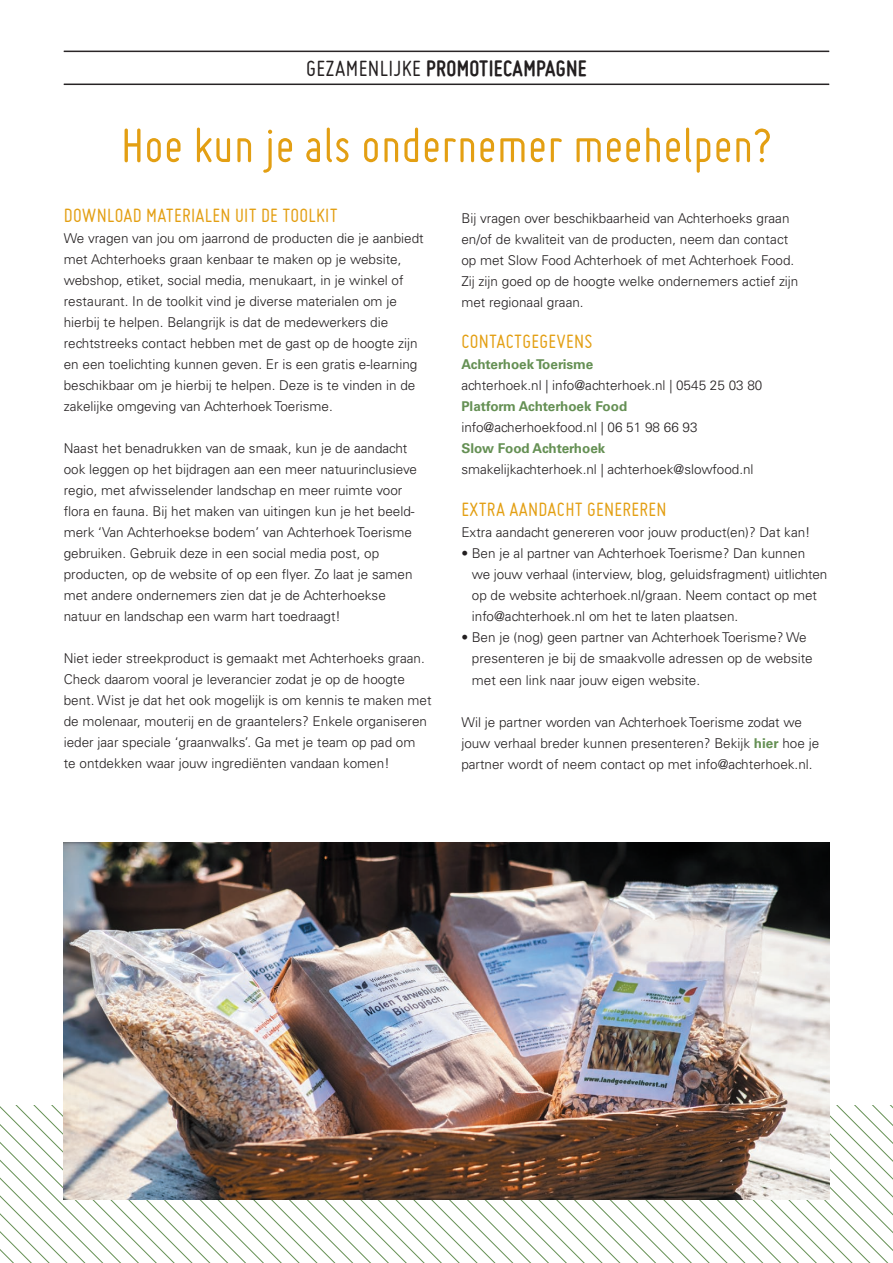
<style>
.page{position:relative;width:893px;height:1263px;background:#fff}
.page>*{position:absolute;margin:0;border:0;box-sizing:border-box;transform-origin:0 0}
.t1{font:52.5px "Miso";color:#e39f13}
.t2{font:700 24px "Miso";letter-spacing:.015em;color:#231f20}
.t3{font:21px "Miso";letter-spacing:.015em;color:#e39f13}
.t4{font:300 13.5px/21px "Univers LT Std";color:#231f20}
.t5{font:700 13.5px "Univers LT Std";color:#659054}
.s1{font-weight:400}
.s2{font-weight:700;color:#659054}
</style>
<div class="page">
<svg style="left:0;top:1106px;width:893px;height:157px"></svg>
<hr style="left:64px;top:51px;width:765px;height:1px;background:#231f20">
<hr style="left:64px;top:84px;width:765px;height:1px;background:#231f20">
<img style="left:64px;top:842px;width:765px;height:357px">
<h2 class="t2" style="left:306px;top:54px;width:282px"><span class="s1">GEZAMENLIJKE</span> PROMOTIECAMPAGNE</h2>
<h1 class="t1" style="left:121px;top:116px;width:653px">Hoe kun je als ondernemer meehelpen?</h1>
<h3 class="t3" style="left:64px;top:204px;width:275px">DOWNLOAD MATERIALEN UIT DE TOOLKIT</h3>
<p class="t4" style="left:64px;top:228px;width:361px">We vragen van jou om jaarrond de producten die je aanbiedt met Achterhoeks graan kenbaar te maken op je website, webshop, etiket, social media, menukaart, in je winkel of restaurant. In de toolkit vind je diverse materialen om je hierbij te helpen. Belangrijk is dat de medewerkers die rechtstreeks contact hebben met de gast op de hoogte zijn en een toelichting kunnen geven. Er is een gratis e-learning beschikbaar om je hierbij te helpen. Deze is te vinden in de zakelijke omgeving van Achterhoek Toerisme.</p>
<p class="t4" style="left:64px;top:438px;width:355px">Naast het benadrukken van de smaak, kun je de aandacht ook leggen op het bijdragen aan een meer natuurinclusieve regio, met afwisselender landschap en meer ruimte voor flora en fauna. Bij het maken van uitingen kun je het beeld&shy;merk ‘Van Achterhoekse bodem’ van Achterhoek Toerisme gebruiken. Gebruik deze in een social media post, op producten, op de website of op een flyer. Zo laat je samen met andere ondernemers zien dat je de Achterhoekse natuur en landschap een warm hart toedraagt!</p>
<p class="t4" style="left:64px;top:648px;width:369px">Niet ieder streekproduct is gemaakt met Achterhoeks graan.<br>Check daarom vooral je leverancier zodat je op de hoogte bent. Wist je dat het ook mogelijk is om kennis te maken met de molenaar, mouterij en de graantelers? Enkele organiseren ieder jaar speciale ‘graanwalks’. Ga met je team op pad om<br>te ontdekken waar jouw ingrediënten vandaan komen!</p>
<p class="t4" style="left:461px;top:207px;width:339px">Bij vragen over beschikbaarheid van Achterhoeks graan en/of de kwaliteit van de producten, neem dan contact op met Slow Food Achterhoek of met Achterhoek Food.<br>Zij zijn goed op de hoogte welke ondernemers actief zijn met regionaal graan.</p>
<h3 class="t3" style="left:461px;top:330px;width:133px">CONTACTGEGEVENS</h3>
<p class="t5" style="left:461px;top:357px;width:134px">Achterhoek Toerisme</p>
<p class="t4" style="left:461px;top:375px;width:303px">achterhoek.nl | info@achterhoek.nl | 0545 25 03 80</p>
<p class="t5" style="left:461px;top:399px;width:168px">Platform Achterhoek Food</p>
<p class="t4" style="left:461px;top:417px;width:238px">info@acherhoekfood.nl | 06 51 98 66 93</p>
<p class="t5" style="left:461px;top:441px;width:146px">Slow Food Achterhoek</p>
<p class="t4" style="left:461px;top:459px;width:294px">smakelijkachterhoek.nl | achterhoek@slowfood.nl</p>
<h3 class="t3" style="left:461px;top:498px;width:207px">EXTRA AANDACHT GENEREREN</h3>
<p class="t4" style="left:461px;top:522px;width:351px">Extra aandacht genereren voor jouw product(en)? Dat kan!</p>
<p class="t4" style="left:472px;top:543px;width:357px;text-indent:-11px">• Ben je al partner van Achterhoek Toerisme? Dan kunnen<br>we jouw verhaal (interview, blog, geluidsfragment) uitlichten op de website achterhoek.nl/graan. Neem contact op met info@achterhoek.nl om het te laten plaatsen.</p>
<p class="t4" style="left:472px;top:627px;width:342px;text-indent:-11px">• Ben je (nog) geen partner van Achterhoek Toerisme? We presenteren je bij de smaakvolle adressen op de website met een link naar jouw eigen website.</p>
<p class="t4" style="left:461px;top:711px;width:359px">Wil je partner worden van Achterhoek Toerisme zodat we jouw verhaal breder kunnen presenteren? Bekijk <span class="s2">hier</span> hoe je partner wordt of neem contact op met info@achterhoek.nl.</p>
</div>
